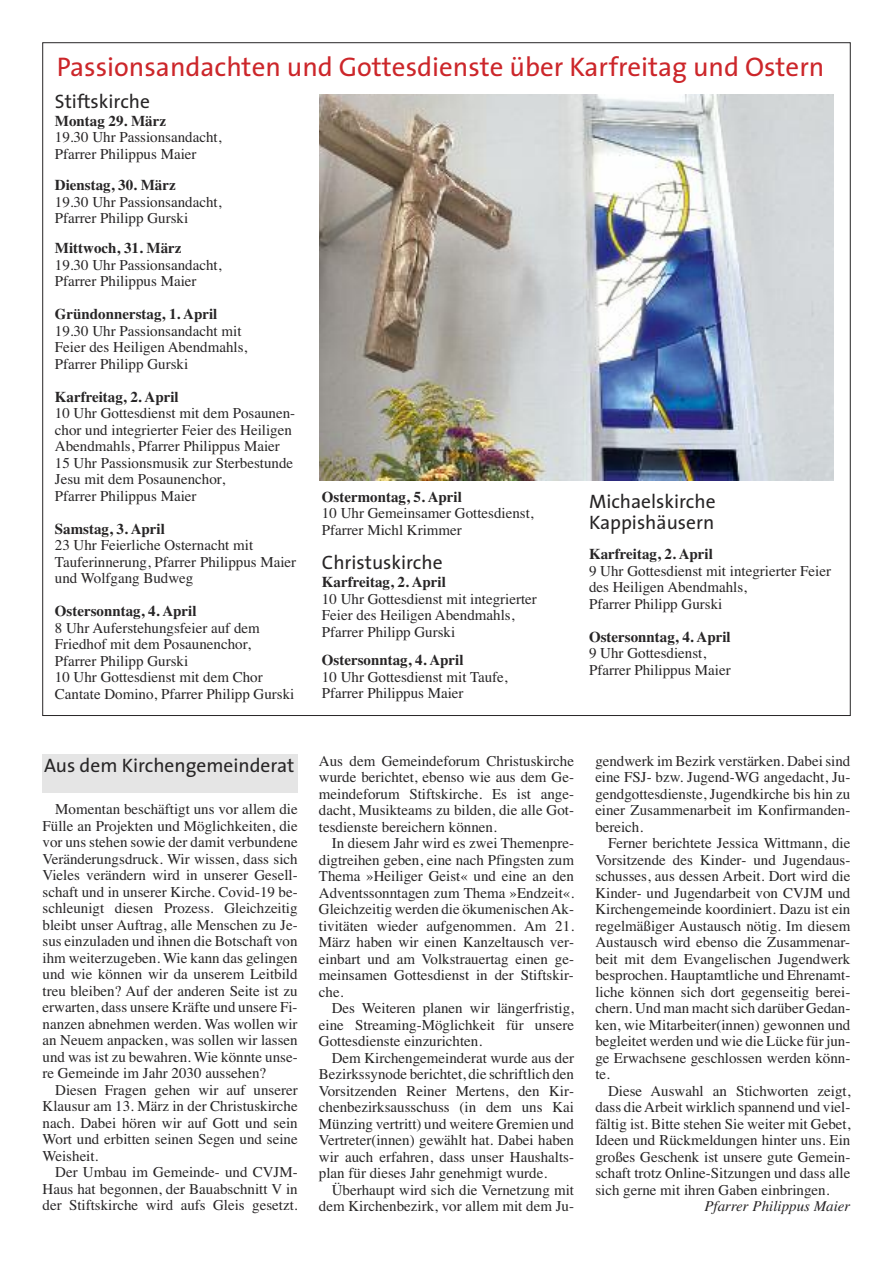
<style>
.page{position:relative;width:893px;height:1263px;background:#fff}
.page>*{position:absolute;margin:0;border:0;box-sizing:border-box;transform-origin:0 0}
.t1{font:27px "The Sans";color:#cc262a}
.t2{font:19.5px/21px "The Sans";color:#272526}
.t3{font:15px/16.5px "Times";color:#272526}
.t4{font:700 15px "Times";color:#272526}
.t5{font:italic 15px "Times";color:#272526}
</style>
<div class="page">
<div style="left:43px;top:754px;width:255px;height:38px;background:#e5e5e5"></div>
<img style="left:319px;top:95px;width:514px;height:385px">
<h1 class="t1" style="left:57px;top:57px;width:769px">Passionsandachten und Gottesdienste über Karfreitag und Ostern</h1>
<h2 class="t2" style="left:55px;top:92px;width:97px">Stiftskirche</h2>
<p class="t4" style="left:55px;top:112px;width:113px">Montag 29. März</p>
<p class="t3" style="left:55px;top:129px;width:168px">19.30 Uhr Passionsandacht,<br>Pfarrer Philippus Maier</p>
<p class="t4" style="left:55px;top:176px;width:122px">Dienstag, 30. März</p>
<p class="t3" style="left:55px;top:193px;width:168px">19.30 Uhr Passionsandacht,<br>Pfarrer Philipp Gurski</p>
<p class="t4" style="left:55px;top:239px;width:128px">Mittwoch, 31. März</p>
<p class="t3" style="left:55px;top:256px;width:168px">19.30 Uhr Passionsandacht,<br>Pfarrer Philippus Maier</p>
<p class="t4" style="left:55px;top:305px;width:164px">Gründonnerstag, 1. April</p>
<p class="t3" style="left:55px;top:322px;width:194px">19.30 Uhr Passionsandacht mit<br>Feier des Heiligen Abendmahls,<br>Pfarrer Philipp Gurski</p>
<p class="t4" style="left:55px;top:388px;width:125px">Karfreitag, 2. April</p>
<p class="t3" style="left:55px;top:405px;width:242px">10 Uhr Gottesdienst mit dem Posaunen&shy;chor und integrierter Feier des Heiligen Abendmahls, Pfarrer Philippus Maier 15 Uhr Passionsmusik zur Sterbestunde Jesu mit dem Posaunenchor,<br>Pfarrer Philippus Maier</p>
<p class="t4" style="left:55px;top:520px;width:112px">Samstag, 3. April</p>
<p class="t3" style="left:55px;top:537px;width:243px">23 Uhr Feierliche Osternacht mit<br>Tauferinnerung, Pfarrer Philippus Maier und Wolfgang Budweg</p>
<p class="t4" style="left:55px;top:602px;width:143px">Ostersonntag, 4. April</p>
<p class="t3" style="left:55px;top:619px;width:241px">8 Uhr Auferstehungsfeier auf dem<br>Friedhof mit dem Posaunenchor,<br>Pfarrer Philipp Gurski<br>10 Uhr Gottesdienst mit dem Chor<br>Cantate Domino, Pfarrer Philipp Gurski</p>
<p class="t4" style="left:322px;top:488px;width:141px">Ostermontag, 5. April</p>
<p class="t3" style="left:322px;top:505px;width:213px">10 Uhr Gemeinsamer Gottesdienst,<br>Pfarrer Michl Krimmer</p>
<h2 class="t2" style="left:322px;top:554px;width:122px">Christuskirche</h2>
<p class="t4" style="left:322px;top:573px;width:125px">Karfreitag, 2. April</p>
<p class="t3" style="left:322px;top:590px;width:216px">10 Uhr Gottesdienst mit integrierter<br>Feier des Heiligen Abendmahls,<br>Pfarrer Philipp Gurski</p>
<p class="t4" style="left:322px;top:651px;width:143px">Ostersonntag, 4. April</p>
<p class="t3" style="left:322px;top:668px;width:187px">10 Uhr Gottesdienst mit Taufe,<br>Pfarrer Philippus Maier</p>
<h2 class="t2" style="left:589px;top:493px;width:128px">Michaelskirche<br>Kappishäusern</h2>
<p class="t4" style="left:589px;top:545px;width:125px">Karfreitag, 2. April</p>
<p class="t3" style="left:589px;top:562px;width:244px">9 Uhr Gottesdienst mit integrierter Feier des Heiligen Abendmahls,<br>Pfarrer Philipp Gurski</p>
<p class="t4" style="left:589px;top:628px;width:143px">Ostersonntag, 4. April</p>
<p class="t3" style="left:589px;top:645px;width:143px">9 Uhr Gottesdienst,<br>Pfarrer Philippus Maier</p>
<h2 class="t2" style="left:44px;top:757px;width:252px">Aus dem Kirchengemeinderat</h2>
<p class="t3" style="left:43px;top:801px;width:257px;text-align:justify;text-indent:13px">Momentan beschäftigt uns vor allem die Fülle an Projekten und Möglichkeiten, die vor uns stehen sowie der damit verbundene Veränderungsdruck. Wir wissen, dass sich Vieles verändern wird in unserer Gesell&shy;schaft und in unserer Kirche. Covid-19 be&shy;schleunigt diesen Prozess. Gleichzeitig bleibt unser Auftrag, alle Menschen zu Je&shy;sus einzuladen und ihnen die Botschaft von ihm weiterzugeben. Wie kann das gelingen und wie können wir da unserem Leitbild treu bleiben? Auf der anderen Seite ist zu erwarten, dass unsere Kräfte und unsere Fi&shy;nanzen abnehmen werden. Was wollen wir an Neuem anpacken, was sollen wir lassen und was ist zu bewahren. Wie könnte unse&shy;re Gemeinde im Jahr 2030 aussehen?</p>
<p class="t3" style="left:43px;top:1081px;width:257px;text-align:justify;text-indent:13px">Diesen Fragen gehen wir auf unserer Klausur am 13. März in der Christuskirche nach. Dabei hören wir auf Gott und sein Wort und erbitten seinen Segen und seine Weisheit.</p>
<p class="t3" style="left:43px;top:1164px;width:257px;text-align:justify;text-indent:13px">Der Umbau im Gemeinde- und CVJM-Haus hat begonnen, der Bauabschnitt V in der Stiftskirche wird aufs Gleis gesetzt.</p>
<p class="t3" style="left:319px;top:752px;width:257px;text-align:justify">Aus dem Gemeindeforum Christuskirche wurde berichtet, ebenso wie aus dem Ge&shy;meindeforum Stiftskirche. Es ist ange&shy;dacht, Musikteams zu bilden, die alle Got&shy;tesdienste bereichern können.</p>
<p class="t3" style="left:319px;top:834px;width:257px;text-align:justify;text-indent:13px">In diesem Jahr wird es zwei Themenpre&shy;digtreihen geben, eine nach Pfingsten zum Thema »Heiliger Geist« und eine an den Adventssonntagen zum Thema »Endzeit«.<br>Gleichzeitig werden die ökumenischenAk&shy;tivitäten wieder aufgenommen. Am 21.<br>März haben wir einen Kanzeltausch ver&shy;einbart und am Volkstrauertag einen ge&shy;meinsamen Gottesdienst in der Stiftskir&shy;che.</p>
<p class="t3" style="left:319px;top:999px;width:257px;text-align:justify;text-indent:13px">Des Weiteren planen wir längerfristig, eine Streaming-Möglichkeit für unsere Gottesdienste einzurichten.</p>
<p class="t3" style="left:319px;top:1049px;width:257px;text-align:justify;text-indent:13px">Dem Kirchengemeinderat wurde aus der Bezirkssynode berichtet, die schriftlich den Vorsitzenden Reiner Mertens, den Kir&shy;chenbezirksausschuss (in dem uns Kai Münzing vertritt) und weitere Gremien und Vertreter(innen) gewählt hat. Dabei haben wir auch erfahren, dass unser Haushalts&shy;plan für dieses Jahr genehmigt wurde.</p>
<p class="t3" style="left:319px;top:1181px;width:257px;text-align:right">Überhaupt wird sich die Vernetzung mit dem Kirchenbezirk, vor allem mit dem Ju-</p>
<p class="t3" style="left:595px;top:752px;width:257px;text-align:justify">gendwerk im Bezirk verstärken. Dabei sind eine FSJ- bzw. Jugend-WG angedacht, Ju&shy;gendgottesdienste, Jugendkirche bis hin zu einer Zusammenarbeit im Konfirmanden&shy;bereich.</p>
<p class="t3" style="left:595px;top:834px;width:257px;text-align:justify;text-indent:13px">Ferner berichtete Jessica Wittmann, die Vorsitzende des Kinder- und Jugendaus&shy;schusses, aus dessen Arbeit. Dort wird die Kinder- und Jugendarbeit von CVJM und Kirchengemeinde koordiniert. Dazu ist ein regelmäßiger Austausch nötig. Im diesem Austausch wird ebenso die Zusammenar&shy;beit mit dem Evangelischen Jugendwerk besprochen. Hauptamtliche und Ehrenamt&shy;liche können sich dort gegenseitig berei&shy;chern. Und man macht sich darüber Gedan&shy;ken, wie Mitarbeiter(innen) gewonnen und begleitet werden und wie die Lücke für jun&shy;ge Erwachsene geschlossen werden könn&shy;te.</p>
<p class="t3" style="left:595px;top:1082px;width:257px;text-align:justify;text-indent:13px">Diese Auswahl an Stichworten zeigt, dass dieArbeit wirklich spannend und viel&shy;fältig ist. Bitte stehen Sie weiter mit Gebet, Ideen und Rückmeldungen hinter uns. Ein großes Geschenk ist unsere gute Gemein&shy;schaft trotz Online-Sitzungen und dass alle sich gerne mit ihren Gaben einbringen.</p>
<p class="t5" style="left:704px;top:1197px;width:148px">Pfarrer Philippus Maier</p>
</div>
